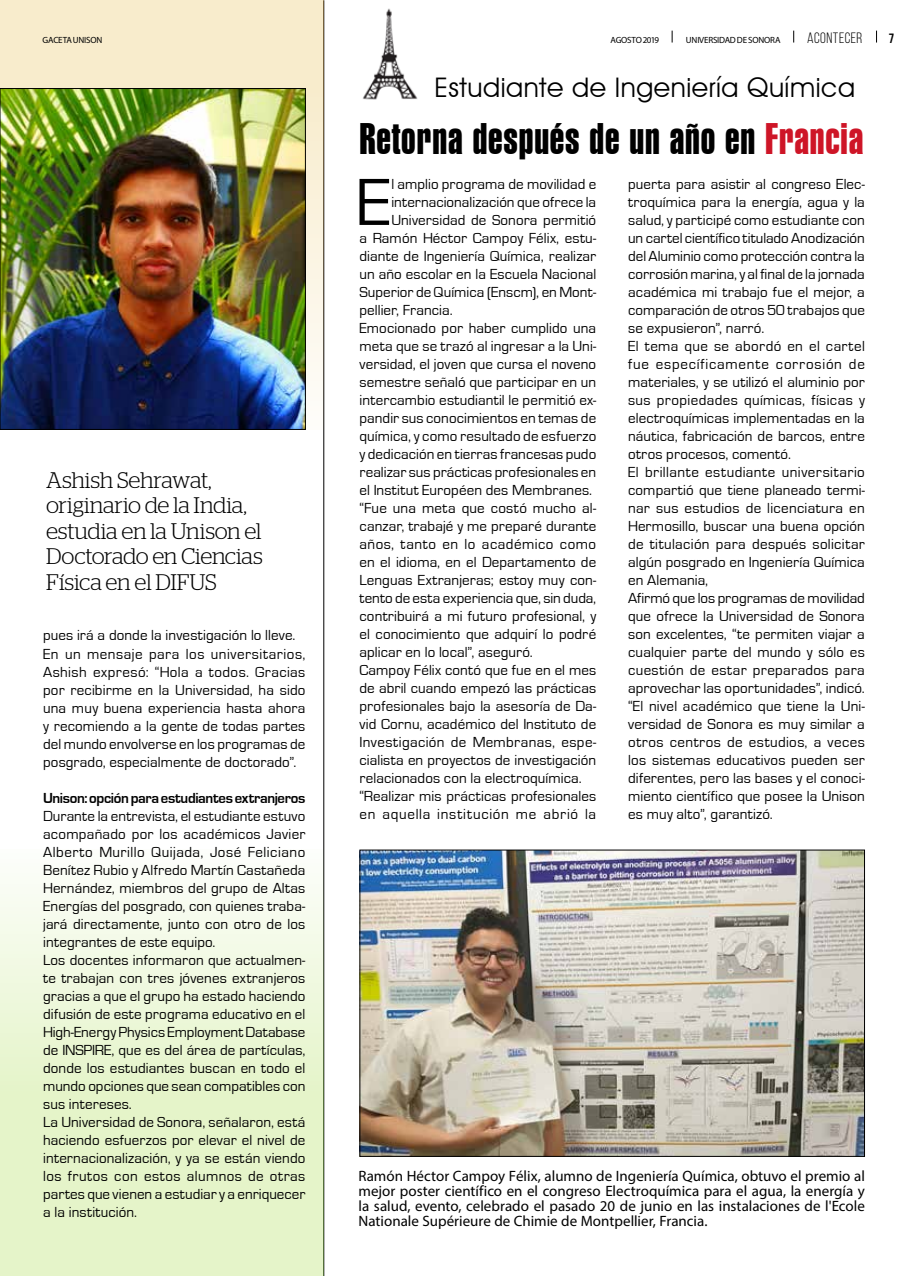
<style>
.page{position:relative;width:919px;height:1276px;background:#fff}
.page>*{position:absolute;margin:0;border:0;box-sizing:border-box;transform-origin:0 0}
.t1{font:69px "Eurostile";color:#000}
.t2{font:43.05px "Swiss 911 BT Extra Compressed";letter-spacing:.02em;color:#000}
.t3{font:27px "Avant Garde IT Cby BT";letter-spacing:.02em;color:#000}
.t4{font:300 22.5px/25.5px "Stag";letter-spacing:-.015em;color:#000}
.t5{font:15px/18px "Eurostile";letter-spacing:.01em;color:#000}
.t6{font:15px/15px "Myriad Pro";color:#000;text-align:justify}
.t7{font:700 15px "Eurostile";letter-spacing:-.02em;color:#000}
.t8{font:15px "Eurostile";letter-spacing:.05em;color:#000}
.t9{font:15px "Eurostile";letter-spacing:.03em;color:#000}
.t10{font:15px "Bebas Neue";letter-spacing:.035em;color:#000}
.t11{font:700 13.5px "Bebas Neue";color:#000}
.t12{font:9px "Myriad Pro";letter-spacing:-.025em;color:#000}
.s1{color:#ce1527}
</style>
<div class="page">
<div style="left:0;top:849px;width:324px;height:427px;background:linear-gradient(to bottom,#f8fcf2,#dff2bd)"></div>
<div style="left:0;top:0;width:323px;height:430px;background:linear-gradient(to bottom,#f7e9c5,#fefcf8)"></div>
<svg style="left:793px;top:31px;width:1px;height:12px"></svg>
<svg style="left:671px;top:31px;width:1px;height:12px"></svg>
<svg style="left:876px;top:31px;width:1px;height:12px"></svg>
<img style="left:2px;top:90px;width:302px;height:338px">
<div style="left:0;top:88px;width:306px;height:342px;border:1px solid #000"></div>
<hr style="left:323px;top:0;width:1px;height:1276px;background:#000">
<img style="left:361px;top:851px;width:501px;height:303px">
<img style="left:362px;top:8px;width:56px;height:92px">
<p class="t12" style="left:43px;top:34px;width:61px">GACETA UNISON</p>
<p class="t12" style="left:610px;top:34px;width:50px">AGOSTO 2019</p>
<p class="t12" style="left:686px;top:34px;width:96px">UNIVERSIDAD DE SONORA</p>
<p class="t10" style="left:807px;top:29px;width:57px">ACONTECER</p>
<p class="t11" style="left:888px;top:30px;width:7px">7</p>
<h3 class="t3" style="left:434px;top:71px;width:422px">Estudiante de Ingeniería Química</h3>
<h3 class="t4" style="left:46px;top:467px;width:218px">Ashish Sehrawat, originario de la India, estudia en la Unison el<br>Doctorado en Ciencias<br>Física en el DIFUS</h3>
<p class="t5" style="left:43px;top:627px;width:264px">pues irá a donde la investigación lo lleve.<br>En un mensaje para los universitarios, Ashish expresó: “Hola a todos. Gracias por recibirme en la Universidad, ha sido una muy buena experiencia hasta ahora y recomiendo a la gente de todas partes del mundo envolverse en los programas de posgrado, especialmente de doctorado”.</p>
<p class="t7" style="left:43px;top:789px;width:264px">Unison: opción para estudiantes extranjeros</p>
<p class="t5" style="left:43px;top:807px;width:264px">Durante la entrevista, el estudiante estuvo acompañado por los académicos Javier Alberto Murillo Quijada, José Feliciano Benítez Rubio y Alfredo Martín Castañeda Hernández, miembros del grupo de Altas Energías del posgrado, con quienes traba&shy;jará directamente, junto con otro de los integrantes de este equipo.<br>Los docentes informaron que actualmen&shy;te trabajan con tres jóvenes extranjeros gracias a que el grupo ha estado haciendo difusión de este programa educativo en el High-Energy Physics Employment Database de INSPIRE, que es del área de partículas, donde los estudiantes buscan en todo el mundo opciones que sean compatibles con sus intereses.<br>La Universidad de Sonora, señalaron, está haciendo esfuerzos por elevar el nivel de internacionalización, y ya se están viendo los frutos con estos alumnos de otras partes que vienen a estudiar y a enriquecer a la institución.</p>
<h2 class="t2" style="left:359px;top:114px;width:505px">Retorna después de un año en <span class="s1">Francia</span></h2>
<h1 class="t1" style="left:357px;top:165px;width:36px">E</h1>
<p class="t5" style="left:391px;top:175px;width:206px">l amplio programa de movilidad e</p>
<p class="t5" style="left:391px;top:193px;width:206px">internacionalización que ofrece la</p>
<p class="t5" style="left:391px;top:211px;width:206px">Universidad de Sonora permitió</p>
<p class="t5" style="left:359px;top:229px;width:238px">a Ramón Héctor Campoy Félix, estu-</p>
<p class="t5" style="left:359px;top:247px;width:238px">diante de Ingeniería Química, realizar</p>
<p class="t5" style="left:359px;top:265px;width:238px">un año escolar en la Escuela Nacional</p>
<p class="t5" style="left:359px;top:283px;width:238px">Superior de Química (Enscm), en Mont-</p>
<p class="t5" style="left:359px;top:301px;width:95px">pellier, Francia.</p>
<p class="t5" style="left:359px;top:319px;width:238px">Emocionado por haber cumplido una</p>
<p class="t5" style="left:359px;top:337px;width:238px">meta que se trazó al ingresar a la Uni-</p>
<p class="t5" style="left:359px;top:355px;width:238px">versidad, el joven que cursa el noveno</p>
<p class="t5" style="left:359px;top:373px;width:238px">semestre señaló que participar en un</p>
<p class="t5" style="left:359px;top:391px;width:238px">intercambio estudiantil le permitió ex-</p>
<p class="t5" style="left:359px;top:409px;width:238px">pandir sus conocimientos en temas de</p>
<p class="t5" style="left:359px;top:427px;width:238px">química, y como resultado de esfuerzo</p>
<p class="t5" style="left:359px;top:445px;width:238px">y dedicación en tierras francesas pudo</p>
<p class="t5" style="left:359px;top:463px;width:238px">realizar sus prácticas profesionales en</p>
<p class="t5" style="left:359px;top:481px;width:234px">el Institut Européen des Membranes.</p>
<p class="t5" style="left:359px;top:499px;width:238px">“Fue una meta que costó mucho al-</p>
<p class="t5" style="left:359px;top:517px;width:238px">canzar, trabajé y me preparé durante</p>
<p class="t9" style="left:359px;top:536px;width:238px">años, tanto en lo académico como</p>
<p class="t5" style="left:359px;top:553px;width:238px">en el idioma, en el Departamento de</p>
<p class="t5" style="left:359px;top:571px;width:238px">Lenguas Extranjeras; estoy muy con-</p>
<p class="t5" style="left:359px;top:589px;width:238px">tento de esta experiencia que, sin duda,</p>
<p class="t5" style="left:359px;top:607px;width:238px">contribuirá a mi futuro profesional, y</p>
<p class="t5" style="left:359px;top:625px;width:238px">el conocimiento que adquirí lo podré</p>
<p class="t5" style="left:359px;top:643px;width:175px">aplicar en lo local”, aseguró.</p>
<p class="t5" style="left:359px;top:661px;width:238px">Campoy Félix contó que fue en el mes</p>
<p class="t5" style="left:359px;top:679px;width:238px">de abril cuando empezó las prácticas</p>
<p class="t5" style="left:359px;top:697px;width:238px">profesionales bajo la asesoría de Da-</p>
<p class="t5" style="left:359px;top:715px;width:238px">vid Cornu, académico del Instituto de</p>
<p class="t5" style="left:359px;top:733px;width:238px">Investigación de Membranas, espe-</p>
<p class="t5" style="left:359px;top:751px;width:238px">cialista en proyectos de investigación</p>
<p class="t5" style="left:359px;top:769px;width:223px">relacionados con la electroquímica.</p>
<p class="t5" style="left:359px;top:787px;width:238px">“Realizar mis prácticas profesionales</p>
<p class="t8" style="left:359px;top:806px;width:238px">en aquella institución me abrió la</p>
<p class="t5" style="left:628px;top:175px;width:238px">puerta para asistir al congreso Elec&shy;troquímica para la energía, agua y la salud, y participé como estudiante con un cartel científico titulado Anodización del Aluminio como protección contra la corrosión marina, y al final de la jornada académica mi trabajo fue el mejor, a comparación de otros 50 trabajos que se expusieron”, narró.<br>El tema que se abordó en el cartel fue específicamente corrosión de materiales, y se utilizó el aluminio por sus propiedades químicas, físicas y electroquímicas implementadas en la náutica, fabricación de barcos, entre otros procesos, comentó.<br>El brillante estudiante universitario compartió que tiene planeado termi&shy;nar sus estudios de licenciatura en Hermosillo, buscar una buena opción de titulación para después solicitar algún posgrado en Ingeniería Química en Alemania,<br>Afirmó que los programas de movilidad que ofrece la Universidad de Sonora son excelentes, “te permiten viajar a cualquier parte del mundo y sólo es cuestión de estar preparados para aprovechar las oportunidades”, indicó. “El nivel académico que tiene la Uni&shy;versidad de Sonora es muy similar a otros centros de estudios, a veces los sistemas educativos pueden ser diferentes, pero las bases y el conoci&shy;miento científico que posee la Unison es muy alto”, garantizó.</p>
<p class="t6" style="left:358px;top:1168px;width:508px">Ramón Héctor Campoy Félix, alumno de Ingeniería Química, obtuvo el premio al mejor poster científico en el congreso Electroquímica para el agua, la energía y la salud, evento, celebrado el pasado 20 de junio en las instalaciones de l'Ecole Nationale Supérieure de Chimie de Montpellier, Francia.</p>
</div>
